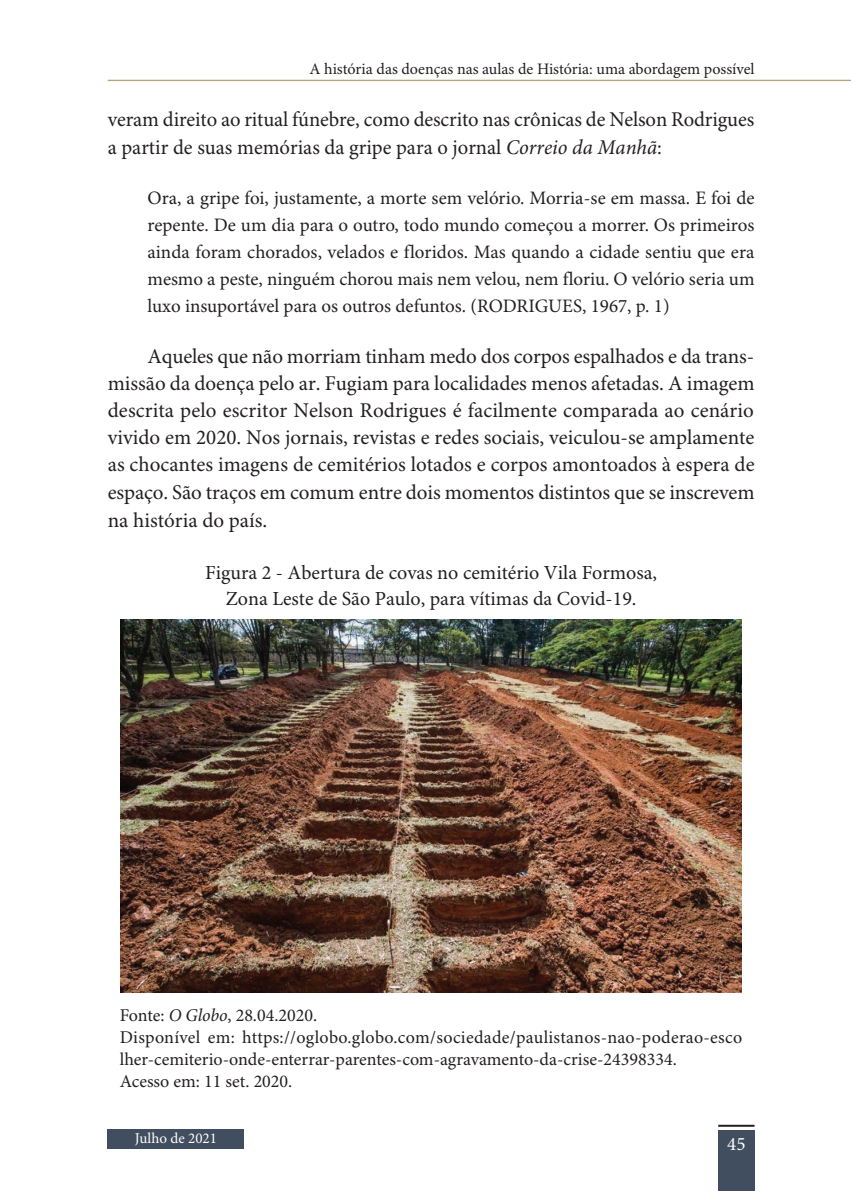
<style>
.page{position:relative;width:851px;height:1191px;background:#fff}
.page>*{position:absolute;margin:0;border:0;box-sizing:border-box;transform-origin:0 0}
.t1{font:21px/27.4px "Minion Pro";letter-spacing:-.005em;color:#231f20}
.t2{font:20px/26px "Minion Pro";color:#231f20;text-align:center}
.t3{font:19px/27px "Minion Pro";color:#231f20;text-align:justify}
.t4{font:19px "Minion Pro";color:#fff}
.t5{font:18px/22px "Minion Pro";color:#231f20}
.t6{font:16px "Minion Pro";letter-spacing:-.005em;color:#231f20}
.t7{font:15px "Minion Pro";color:#fff}
.s1{font-style:italic}
</style>
<div class="page">
<div style="left:108px;top:1129px;width:136px;height:20px;background:#414e5f"></div>
<hr style="left:108px;top:80px;width:742px;height:1px;background:#b8a483">
<div style="left:718px;top:1130px;width:36px;height:61px;background:#414e5f"></div>
<hr style="left:718px;top:1124px;width:36px;height:2px;background:#231f20">
<img style="left:120px;top:620px;width:621px;height:372px">
<p class="t6" style="left:309px;top:59px;width:446px">A história das doenças nas aulas de História: uma abordagem possível</p>
<p class="t1" style="left:108px;top:106px;width:648px;line-height:28px">veram direito ao ritual fúnebre, como descrito nas crônicas de Nelson Rodrigues a partir de suas memórias da gripe para o jornal <span class="s1">Correio da Manhã</span>:</p>
<p class="t3" style="left:147px;top:185px;width:608px">Ora, a gripe foi, justamente, a morte sem velório. Morria-se em massa. E foi de repente. De um dia para o outro, todo mundo começou a morrer. Os primeiros ainda foram chorados, velados e floridos. Mas quando a cidade sentiu que era mesmo a peste, ninguém chorou mais nem velou, nem floriu. O velório seria um luxo insuportável para os outros defuntos. (RODRIGUES, 1967, p. 1)</p>
<p class="t1" style="left:108px;top:343px;width:648px;text-align:justify;text-indent:40px">Aqueles que não morriam tinham medo dos corpos espalhados e da trans&shy;missão da doença pelo ar. Fugiam para localidades menos afetadas. A imagem descrita pelo escritor Nelson Rodrigues é facilmente comparada ao cenário vivido em 2020. Nos jornais, revistas e redes sociais, veiculou-se amplamente as chocantes imagens de cemitérios lotados e corpos amontoados à espera de espaço. São traços em comum entre dois momentos distintos que se inscrevem na história do país.</p>
<p class="t2" style="left:205px;top:560px;width:453px">Figura 2 - Abertura de covas no cemitério Vila Formosa,<br>Zona Leste de São Paulo, para vítimas da Covid-19.</p>
<p class="t5" style="left:120px;top:1005px;width:624px">Fonte: <span class="s1">O Globo</span>, 28.04.2020.<br>Disponível em: https://oglobo.globo.com/sociedade/paulistanos-nao-poderao-esco lher-cemiterio-onde-enterrar-parentes-com-agravamento-da-crise-24398334.<br>Acesso em: 11 set. 2020.</p>
<p class="t7" style="left:135px;top:1129px;width:84px">Julho de 2021</p>
<p class="t4" style="left:727px;top:1132px;width:20px">45</p>
</div>
